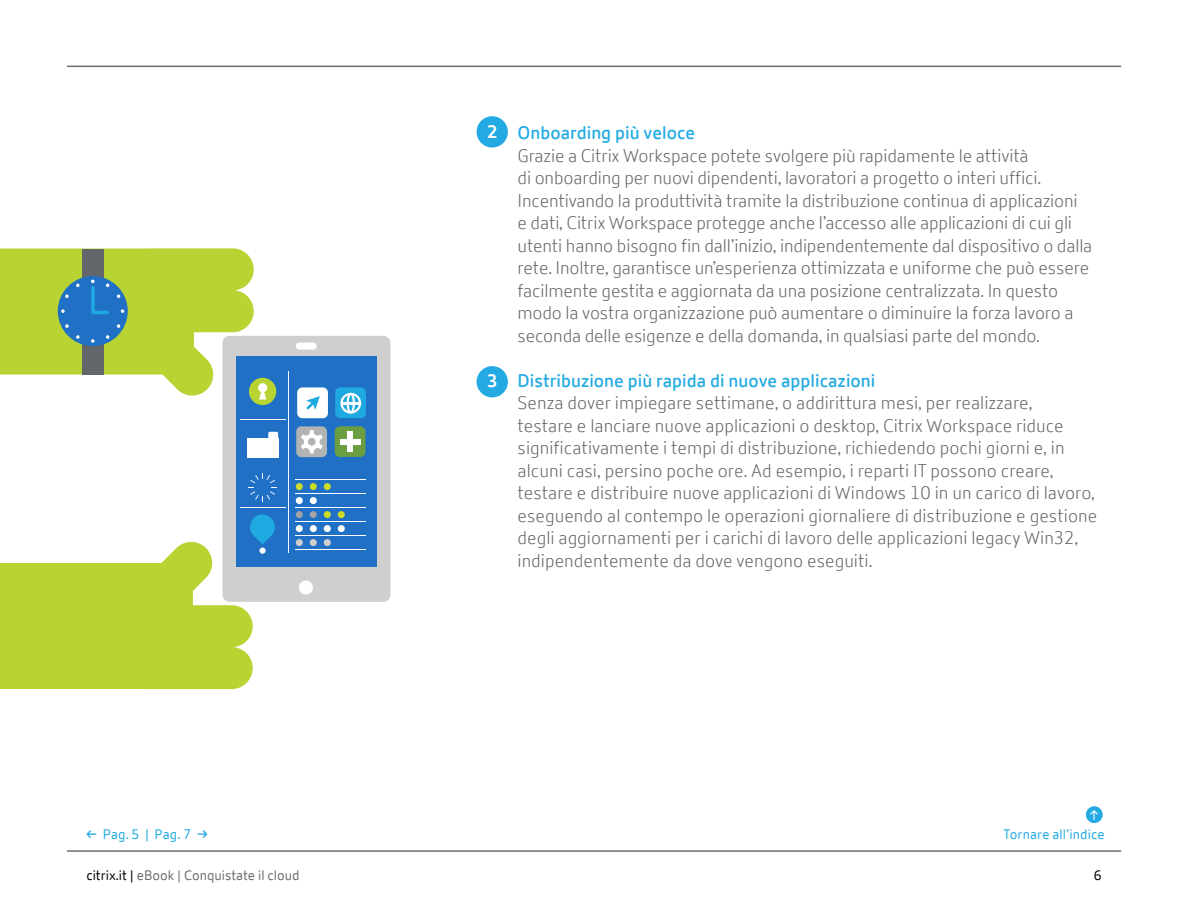
<style>
.page{position:relative;width:1188px;height:918px;background:#fff}
.page>*{position:absolute;margin:0;border:0;box-sizing:border-box;transform-origin:0 0}
.t1{font:300 18px/22.5px "Citrix New Sans";letter-spacing:-.01em;color:#63666a}
.t2{font:600 18px "Citrix New Sans";color:#23aae2}
.t3{font:700 18px "Citrix New Sans";color:#fff}
.t4{font:13.5px "Citrix New Sans";color:#6d6e71}
.BodyText_-_70k_-_9_1{font:13.5px "Citrix New Sans";letter-spacing:.01em;color:#23aae2}
.t5{font:13.5px "Citrix New Sans";color:#000}
.t6{font:13.5px "Citrix New Sans";color:#fff}
.s1{font-weight:600}
.s2{color:#000}
</style>
<div class="page">
<hr style="left:67px;top:66px;width:1054px;height:1px;background:#6d6e71">
<hr style="left:67px;top:851px;width:1054px;height:1px;background:#6d6e71">
<div style="left:222px;top:336px;width:168px;height:266px;background:#cfd0ce;border-radius:7px"></div>
<div style="left:299px;top:580px;width:14px;height:14px;background:#fff;border-radius:50%"></div>
<div style="left:296px;top:343px;width:21px;height:7px;background:#fff;border-radius:3px"></div>
<div style="left:236px;top:357px;width:140px;height:210px;background:#2071c5"></div>
<div style="left:297px;top:387px;width:31px;height:31px;background:#fff;border-radius:5px"></div>
<svg style="left:306px;top:396px;width:14px;height:14px"></svg>
<hr style="left:289px;top:371px;width:1px;height:181px;background:#fff">
<div style="left:296px;top:483px;width:7px;height:7px;background:#cadb2a;border-radius:50%"></div>
<div style="left:310px;top:483px;width:7px;height:7px;background:#cadb2a;border-radius:50%"></div>
<div style="left:324px;top:483px;width:7px;height:7px;background:#cadb2a;border-radius:50%"></div>
<div style="left:296px;top:497px;width:7px;height:7px;background:#fff;border-radius:50%"></div>
<div style="left:310px;top:497px;width:7px;height:7px;background:#fff;border-radius:50%"></div>
<div style="left:296px;top:511px;width:7px;height:7px;background:#a3a2a4;border-radius:50%"></div>
<div style="left:310px;top:511px;width:7px;height:7px;background:#a3a2a4;border-radius:50%"></div>
<div style="left:324px;top:511px;width:7px;height:7px;background:#cadb2a;border-radius:50%"></div>
<div style="left:338px;top:511px;width:7px;height:7px;background:#cadb2a;border-radius:50%"></div>
<div style="left:296px;top:525px;width:7px;height:7px;background:#fff;border-radius:50%"></div>
<div style="left:310px;top:525px;width:7px;height:7px;background:#fff;border-radius:50%"></div>
<div style="left:324px;top:525px;width:7px;height:7px;background:#fff;border-radius:50%"></div>
<div style="left:338px;top:525px;width:7px;height:7px;background:#fff;border-radius:50%"></div>
<div style="left:296px;top:539px;width:7px;height:7px;background:#cfd0ce;border-radius:50%"></div>
<div style="left:310px;top:539px;width:7px;height:7px;background:#cfd0ce;border-radius:50%"></div>
<div style="left:324px;top:539px;width:7px;height:7px;background:#cfd0ce;border-radius:50%"></div>
<hr style="left:296px;top:493px;width:70px;height:1px;background:#fff">
<hr style="left:296px;top:479px;width:70px;height:1px;background:#fff">
<hr style="left:240px;top:420px;width:46px;height:1px;background:#fff">
<hr style="left:240px;top:507px;width:46px;height:1px;background:#fff">
<hr style="left:296px;top:507px;width:70px;height:1px;background:#fff">
<hr style="left:296px;top:521px;width:70px;height:1px;background:#fff">
<hr style="left:296px;top:535px;width:70px;height:1px;background:#fff">
<hr style="left:296px;top:549px;width:70px;height:1px;background:#fff">
<svg style="left:249px;top:473px;width:28px;height:28px"></svg>
<svg style="left:0;top:513px;width:275px;height:176px"></svg>
<div style="left:247px;top:438px;width:31px;height:20px;background:#fff"></div>
<svg style="left:268px;top:432px;width:10px;height:6px"></svg>
<div style="left:296px;top:426px;width:31px;height:31px;background:#b2b4b3;border-radius:5px"></div>
<svg style="left:301px;top:430px;width:22px;height:24px"></svg>
<div style="left:335px;top:387px;width:31px;height:31px;background:#1fa9e1;border-radius:5px"></div>
<svg style="left:340px;top:393px;width:21px;height:21px"></svg>
<div style="left:335px;top:426px;width:30px;height:31px;background:#6a9e41;border-radius:5px"></div>
<div style="left:348px;top:431px;width:5px;height:21px;background:#fff"></div>
<div style="left:340px;top:439px;width:20px;height:5px;background:#fff"></div>
<div style="left:249px;top:378px;width:27px;height:27px;background:#b8d432;border-radius:50%"></div>
<svg style="left:0;top:248px;width:267px;height:152px"></svg>
<div style="left:1086px;top:806px;width:17px;height:17px;background:#23aae2;border-radius:50%"></div>
<div style="left:477px;top:116px;width:31px;height:32px;background:#23aae2;border-radius:50%"></div>
<div style="left:477px;top:366px;width:31px;height:31px;background:#23aae2;border-radius:50%"></div>
<p class="t3" style="left:487px;top:120px;width:12px">2</p>
<p class="t3" style="left:487px;top:370px;width:12px">3</p>
<p class="t2" style="left:518px;top:122px;width:179px">Onboarding più veloce</p>
<p class="t1" style="left:518px;top:144px;width:576px">Grazie a Citrix Workspace potete svolgere più rapidamente le attività<br>di onboarding per nuovi dipendenti, lavoratori a progetto o interi uffici.<br>Incentivando la produttività tramite la distribuzione continua di applicazioni<br>e dati, Citrix Workspace protegge anche l’accesso alle applicazioni di cui gli utenti hanno bisogno fin dall’inizio, indipendentemente dal dispositivo o dalla rete. Inoltre, garantisce un’esperienza ottimizzata e uniforme che può essere facilmente gestita e aggiornata da una posizione centralizzata. In questo modo la vostra organizzazione può aumentare o diminuire la forza lavoro a seconda delle esigenze e della domanda, in qualsiasi parte del mondo.</p>
<p class="t2" style="left:518px;top:370px;width:359px">Distribuzione più rapida di nuove applicazioni</p>
<p class="t1" style="left:518px;top:392px;width:581px">Senza dover impiegare settimane, o addirittura mesi, per realizzare,<br>testare e lanciare nuove applicazioni o desktop, Citrix Workspace riduce significativamente i tempi di distribuzione, richiedendo pochi giorni e, in alcuni casi, persino poche ore. Ad esempio, i reparti IT possono creare, testare e distribuire nuove applicazioni di Windows 10 in un carico di lavoro, eseguendo al contempo le operazioni giornaliere di distribuzione e gestione degli aggiornamenti per i carichi di lavoro delle applicazioni legacy Win32, indipendentemente da dove vengono eseguiti.</p>
<p class="t6" style="left:1090px;top:808px;width:10px">↑</p>
<p class="BodyText_-_70k_-_9_1" style="left:86px;top:826px;width:124px"><span class="s1">←</span> Pag. 5 | Pag. 7 <span class="s1">→</span></p>
<p class="BodyText_-_70k_-_9_1" style="left:1004px;top:827px;width:103px">Tornare all’indice</p>
<p class="t4" style="left:86px;top:868px;width:215px"><span class="s2">citrix.it |</span> eBook | Conquistate il cloud</p>
<p class="t5" style="left:1094px;top:868px;width:9px">6</p>
</div>
